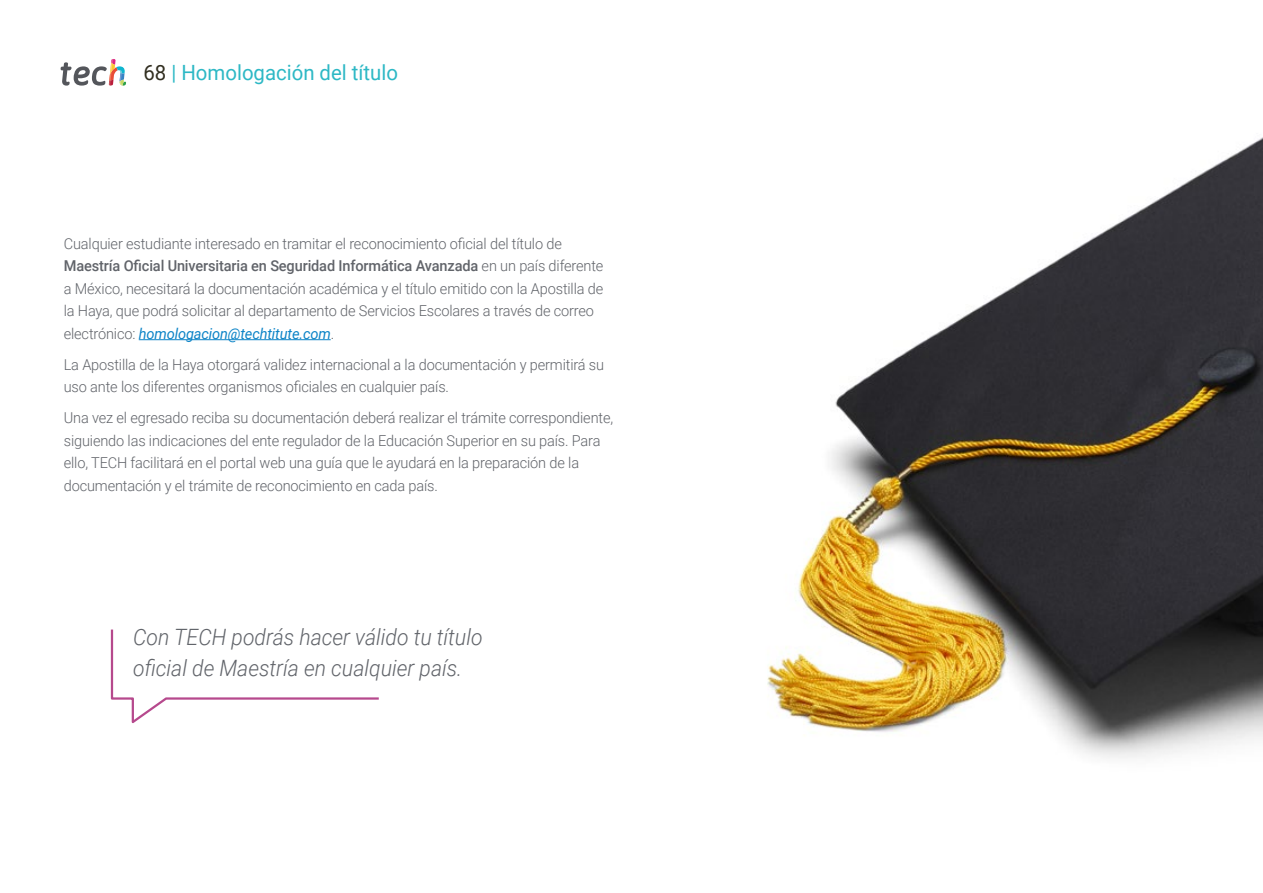
<style>
.page{position:relative;width:1263px;height:893px;background:#fff}
.page>*{position:absolute;margin:0;border:0;box-sizing:border-box;transform-origin:0 0}
.t1{font:italic 300 22.5px/31.5px "Roboto";color:#61646a;scale:.94 1}
.t2{font:21px "Roboto";color:#2db8c5}
.t3{font:300 15px/22.5px "Roboto";letter-spacing:-.01em;color:#61646a}
.s1{color:#312e20}
.s2{font-weight:500}
.s3{font-weight:400;font-style:italic;color:#0d84c7}
</style>
<div class="page">
<hr style="left:139px;top:339px;width:192px;height:1px;background:#0d84c7">
<svg style="left:110px;top:629px;width:269px;height:94px"></svg>
<svg style="left:61px;top:59px;width:65px;height:27px"></svg>
<img style="left:767px;top:137px;width:496px;height:621px">
<h2 class="t2" style="left:144px;top:57px;width:256px"><span class="s1">68</span> | Homologación del título</h2>
<p class="t3" style="left:64px;top:231px;width:541px">Cualquier estudiante interesado en tramitar el reconocimiento oficial del título de <span class="s2">Maestría Oficial Universitaria en Seguridad Informática Avanzada</span> en un país diferente a México, necesitará la documentación académica y el título emitido con la Apostilla de la Haya, que podrá solicitar al departamento de Servicios Escolares a través de correo electrónico: <span class="s3">homologacion@techtitute.com</span>.</p>
<p class="t3" style="left:64px;top:352px;width:542px">La Apostilla de la Haya otorgará validez internacional a la documentación y permitirá su uso ante los diferentes organismos oficiales en cualquier país.</p>
<p class="t3" style="left:64px;top:406px;width:551px">Una vez el egresado reciba su documentación deberá realizar el trámite correspondiente, siguiendo las indicaciones del ente regulador de la Educación Superior en su país. Para ello, TECH facilitará en el portal web una guía que le ayudará en la preparación de la documentación y el trámite de reconocimiento en cada país.</p>
<h1 class="t1" style="left:133px;top:620px;width:373px">Con TECH podrás hacer válido tu título oficial de Maestría en cualquier país.</h1>
</div>
